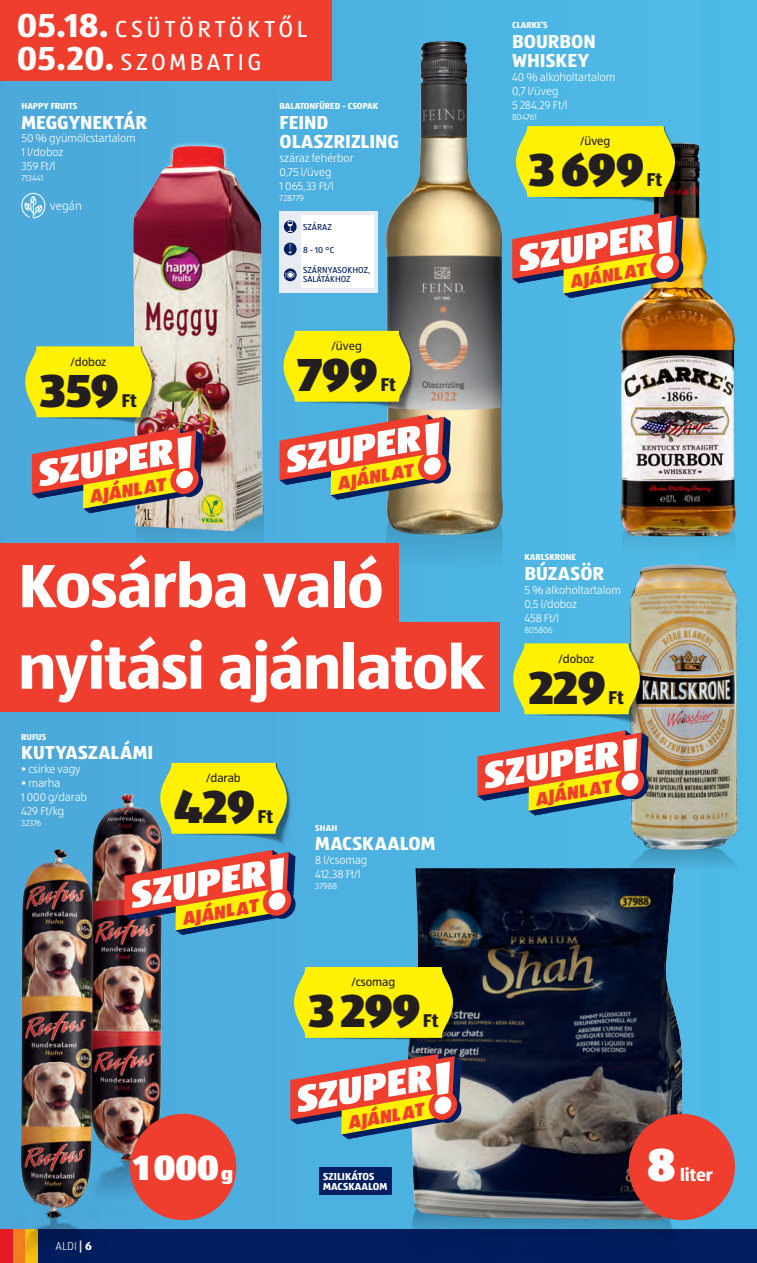
<style>
.page{position:relative;width:757px;height:1263px;background:#fff}
.page>*{position:absolute;margin:0;border:0;box-sizing:border-box;transform-origin:0 0}
.t1{font:700 63.15px "ALDISUEDOT";letter-spacing:-.01em;color:#fff}
.t2{font:900 48px "ALDISUEDOT";letter-spacing:-.01em;color:#231f20}
.t3{font:900 48px "ALDISUEDOT";color:#fff}
.t4{font:900 36.45px "ALDISUEDOT";color:#fff}
.t5{font:24px "ALDISUEDOT";letter-spacing:.145em;color:#fff}
._2023_Megnevezes{font:700 19.5px/19.5px "ALDISUEDOT";letter-spacing:.005em;color:#fff}
._2023_Logo{font:700 19.5px/19.5px "ALDISUEDOT";color:#fff}
.t6{font:700 19.2px "ALDISUEDOT";letter-spacing:-.005em;color:#231f20}
.t7{font:italic 900 18.9px "ALDISUEDOT";color:#ef3e2e}
.t8{font:700 18px "ALDISUEDOT";color:#fff}
.t9{font:12px "ALDISUEDOT";color:#231f20}
.t10{font:300 12px "ALDISUEDOT";letter-spacing:.005em;color:#fff}
._2023_Leiras{font:300 11.7px/14px "ALDISUEDOT";color:#fff}
._00_uj_kek_einklinke{font:700 10.5px/10.5px "ALDISUEDOT";letter-spacing:.01em;color:#fff}
._2023_Logo-2{font:700 9px "ALDISUEDOT";color:#fff}
.t11{font:9px "ALDISUEDOT";letter-spacing:.01em;color:#011e5f}
._2023_Cikkszam{font:300 9px "ALDISUEDOT";color:#fff}
.s1{font-weight:700;font-size:34.5px}
.s2{font-weight:700}
.s3{font-size:18.9px}
</style>
<div class="page">
<div style="left:0;top:1229px;width:757px;height:34px;background:#011e5f"></div>
<div style="left:0;top:0;width:757px;height:1229px;background:#4cb1e0"></div>
<div style="left:0;top:0;width:332px;height:81px;background:#ef3e2e"></div>
<div style="left:386px;top:535px;width:116px;height:18px;background:#46a5d0"></div>
<img style="left:386px;top:41px;width:117px;height:494px">
<div style="left:617px;top:140px;width:122px;height:397px;background:#231f20;opacity:.4"></div>
<img style="left:622px;top:514px;width:114px;height:23px">
<div style="left:280px;top:211px;width:98px;height:82px;background:#e9ebf2"></div>
<div style="left:301px;top:216px;width:73px;height:22px;background:#fff"></div>
<div style="left:301px;top:238px;width:73px;height:22px;background:#fff"></div>
<div style="left:301px;top:260px;width:73px;height:27px;background:#fff"></div>
<svg style="left:284px;top:268px;width:13px;height:13px"></svg>
<svg style="left:285px;top:271px;width:10px;height:7px"></svg>
<svg style="left:284px;top:243px;width:13px;height:12px"></svg>
<svg style="left:288px;top:244px;width:4px;height:10px"></svg>
<svg style="left:284px;top:220px;width:13px;height:13px"></svg>
<svg style="left:288px;top:221px;width:5px;height:11px"></svg>
<svg style="left:632px;top:850px;width:103px;height:14px"></svg>
<img style="left:630px;top:564px;width:107px;height:286px">
<img style="left:93px;top:1161px;width:108px;height:57px">
<img style="left:93px;top:794px;width:69px;height:367px">
<img style="left:0;top:1200px;width:130px;height:63px">
<img style="left:21px;top:849px;width:72px;height:369px">
<div style="left:130px;top:1114px;width:106px;height:106px;background:#ef3e2e;border-radius:50%"></div>
<img style="left:124px;top:850px;width:171px;height:85px">
<svg style="left:477px;top:730px;width:171px;height:85px"></svg>
<svg style="left:280px;top:415px;width:171px;height:85px"></svg>
<svg style="left:512px;top:213px;width:171px;height:85px"></svg>
<img style="left:412px;top:1219px;width:280px;height:14px">
<img style="left:412px;top:868px;width:270px;height:353px">
<div style="left:319px;top:1167px;width:73px;height:28px;background:#011e5f"></div>
<div style="left:629px;top:1114px;width:106px;height:106px;background:#ef3e2e;border-radius:50%"></div>
<div style="left:161px;top:141px;width:68px;height:32px;background:#fff;opacity:.75"></div>
<div style="left:136px;top:506px;width:127px;height:46px;background:#47a3d1"></div>
<img style="left:133px;top:146px;width:130px;height:385px">
<svg style="left:21px;top:193px;width:24px;height:25px"></svg>
<svg style="left:290px;top:1054px;width:171px;height:85px"></svg>
<img style="left:539px;top:140px;width:144px;height:73px">
<svg style="left:516px;top:126px;width:159px;height:71px;background:#f2e90b"></svg>
<svg style="left:32px;top:428px;width:171px;height:85px"></svg>
<img style="left:32px;top:346px;width:128px;height:87px">
<svg style="left:25px;top:346px;width:127px;height:71px;background:#f2ea11"></svg>
<img style="left:284px;top:331px;width:135px;height:87px">
<svg style="left:284px;top:331px;width:126px;height:71px;background:#f1e80d"></svg>
<img style="left:525px;top:643px;width:123px;height:87px">
<svg style="left:513px;top:643px;width:127px;height:71px;background:#f1e90f"></svg>
<img style="left:321px;top:967px;width:140px;height:87px">
<svg style="left:294px;top:967px;width:159px;height:71px;background:#f1e709"></svg>
<img style="left:160px;top:787px;width:131px;height:63px">
<svg style="left:160px;top:763px;width:127px;height:71px;background:#eee911"></svg>
<div style="left:0;top:543px;width:399px;height:79px;background:#ef3e2e"></div>
<div style="left:0;top:622px;width:499px;height:90px;background:#ef3e2e"></div>
<p class="t5" style="left:17px;top:14px;width:292px"><span class="s1">05.18.</span> CSÜTÖRTÖKTŐL</p>
<p class="t5" style="left:17px;top:47px;width:246px"><span class="s1">05.20.</span> SZOMBATIG</p>
<p class="_2023_Logo-2" style="left:21px;top:100px;width:57px">HAPPY FRUITS</p>
<p class="_2023_Megnevezes" style="left:21px;top:112px;width:127px">MEGGYNEKTÁR</p>
<p class="_2023_Leiras" style="left:21px;top:131px;width:116px">50 % gyümölcstartalom<br>1 l/doboz<br>359 Ft/l</p>
<p class="_2023_Cikkszam" style="left:21px;top:172px;width:23px">713441</p>
<p class="t10" style="left:50px;top:199px;width:33px">vegán</p>
<p class="t9" style="left:70px;top:354px;width:37px">/doboz</p>
<p class="t2" style="left:40px;top:357px;width:80px">359</p>
<p class="t6" style="left:121px;top:387px;width:17px">Ft</p>
<h3 class="t7" style="left:87px;top:484px;width:78px;rotate:-10deg">AJÁNLAT</h3>
<p class="_2023_Logo-2" style="left:280px;top:100px;width:100px">BALATONFÜRED - CSOPAK</p>
<p class="_2023_Logo" style="left:280px;top:112px;width:121px">FEIND<br>OLASZRIZLING</p>
<p class="_2023_Leiras" style="left:280px;top:151px;width:75px">száraz fehérbor</p>
<p class="_2023_Leiras" style="left:280px;top:165px;width:53px">0,75 l/üveg</p>
<p class="_2023_Leiras" style="left:280px;top:179px;width:56px">1 065,33 Ft/l</p>
<p class="_2023_Cikkszam" style="left:280px;top:192px;width:26px">728779</p>
<p class="t11" style="left:303px;top:221px;width:30px">SZÁRAZ</p>
<p class="t11" style="left:303px;top:244px;width:33px">8 - 10 °C</p>
<p class="t11" style="left:303px;top:264px;width:69px">SZÁRNYASOKHOZ,</p>
<p class="t11" style="left:303px;top:273px;width:49px">SALÁTÁKHOZ</p>
<p class="t9" style="left:332px;top:338px;width:32px">/üveg</p>
<p class="t2" style="left:298px;top:341px;width:82px">799</p>
<p class="t6" style="left:380px;top:371px;width:17px">Ft</p>
<h3 class="t7" style="left:335px;top:470px;width:78px;rotate:-10deg">AJÁNLAT</h3>
<p class="t1" style="left:18px;top:543px;width:367px">Kosárba való</p>
<p class="t1" style="left:18px;top:625px;width:467px">nyitási ajánlatok</p>
<p class="_2023_Logo-2" style="left:21px;top:731px;width:27px">RUFUS</p>
<p class="_2023_Megnevezes" style="left:21px;top:742px;width:133px">KUTYASZALÁMI</p>
<p class="_2023_Leiras" style="left:21px;top:762px;width:61px">• csirke vagy</p>
<p class="_2023_Leiras" style="left:21px;top:776px;width:40px">• marha</p>
<p class="_2023_Leiras" style="left:21px;top:790px;width:67px">1 000 g/darab</p>
<p class="_2023_Leiras" style="left:21px;top:804px;width:45px">429 Ft/kg</p>
<p class="_2023_Cikkszam" style="left:21px;top:817px;width:22px">32376</p>
<p class="t9" style="left:206px;top:770px;width:36px">/darab</p>
<p class="t2" style="left:174px;top:773px;width:83px">429</p>
<p class="t6" style="left:257px;top:803px;width:17px">Ft</p>
<h3 class="t7" style="left:180px;top:906px;width:78px;rotate:-10deg">AJÁNLAT</h3>
<p class="_2023_Logo-2" style="left:315px;top:821px;width:23px">SHAH</p>
<p class="_2023_Megnevezes" style="left:315px;top:833px;width:121px">MACSKAALOM</p>
<p class="_2023_Leiras" style="left:315px;top:853px;width:54px">8 l/csomag<br>412,38 Ft/l</p>
<p class="_2023_Cikkszam" style="left:315px;top:880px;width:23px">37988</p>
<p class="t9" style="left:351px;top:974px;width:45px">/csomag</p>
<p class="t2" style="left:308px;top:977px;width:114px">3299</p>
<p class="t6" style="left:423px;top:1008px;width:17px">Ft</p>
<p class="_2023_Logo-2" style="left:512px;top:19px;width:37px">CLARKE’S</p>
<p class="_2023_Megnevezes" style="left:512px;top:31px;width:85px">BOURBON<br>WHISKEY</p>
<p class="_2023_Leiras" style="left:512px;top:70px;width:105px">40 % alkoholtartalom<br>0,7 l/üveg<br>5 284,29 Ft/l</p>
<p class="_2023_Cikkszam" style="left:512px;top:111px;width:26px">804761</p>
<p class="t9" style="left:580px;top:133px;width:32px">/üveg</p>
<p class="t2" style="left:529px;top:136px;width:117px">3699</p>
<p class="t6" style="left:646px;top:167px;width:17px">Ft</p>
<h3 class="t7" style="left:567px;top:269px;width:78px;rotate:-10deg">AJÁNLAT</h3>
<p class="_2023_Logo-2" style="left:524px;top:551px;width:53px">KARLSKRONE</p>
<p class="_2023_Megnevezes" style="left:524px;top:563px;width:81px">BÚZASÖR</p>
<p class="_2023_Leiras" style="left:524px;top:583px;width:98px">5 % alkoholtartalom</p>
<p class="_2023_Leiras" style="left:524px;top:596px;width:54px">0,5 l/doboz</p>
<p class="_2023_Leiras" style="left:524px;top:610px;width:36px">458 Ft/l</p>
<p class="_2023_Cikkszam" style="left:524px;top:624px;width:30px">805806</p>
<p class="t9" style="left:558px;top:651px;width:37px">/doboz</p>
<p class="t2" style="left:529px;top:654px;width:78px">229</p>
<p class="t6" style="left:608px;top:684px;width:17px">Ft</p>
<h3 class="t7" style="left:533px;top:786px;width:78px;rotate:-10deg">AJÁNLAT</h3>
<p class="t10" style="left:56px;top:1238px;width:38px">ALDI <span class="s2">| 6</span></p>
<p class="t4" style="left:133px;top:1142px;width:101px">1000<span class="s3">g</span></p>
<h3 class="t7" style="left:345px;top:1110px;width:78px;rotate:-10deg">AJÁNLAT</h3>
<p class="_00_uj_kek_einklinke" style="left:323px;top:1171px;width:66px">SZILIKÁTOS<br>MACSKAALOM</p>
<p class="t3" style="left:647px;top:1131px;width:31px">8</p>
<p class="t8" style="left:680px;top:1162px;width:34px">liter</p>
</div>
